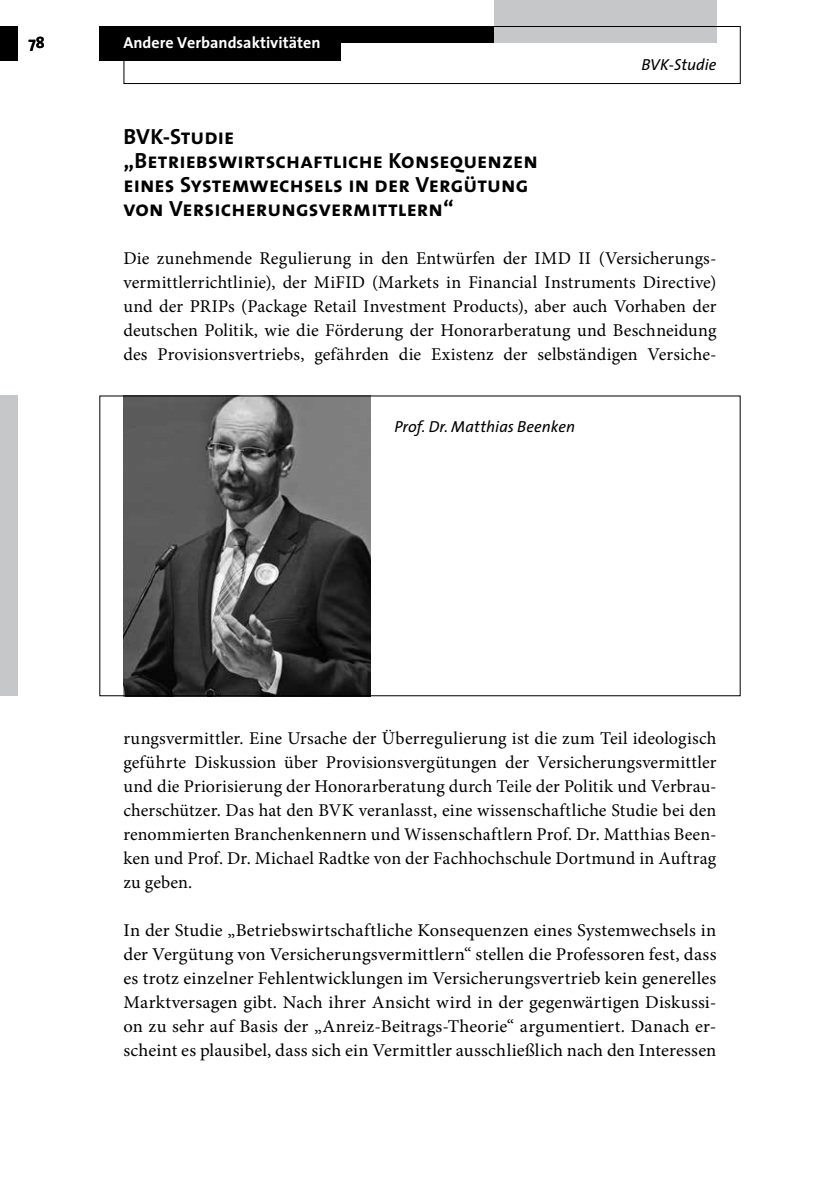
<style>
.page{position:relative;width:840px;height:1191px;background:#fff}
.page>*{position:absolute;margin:0;border:0;box-sizing:border-box;transform-origin:0 0}
.t1{font:22px/24px "The Sans Bold Caps";letter-spacing:.005em;color:#000}
.t2{font:18px/24px "Minion Pro";letter-spacing:.01em;color:#000;text-align:justify}
.t3{font:italic 16px "The Sans";color:#000}
.t4{font:700 16px "The Sans";color:#fff}
.t5{font:700 16px "The Sans";color:#000}
</style>
<div class="page">
<div style="left:0;top:26px;width:17px;height:34px;background:#000"></div>
<div style="left:99px;top:26px;width:394px;height:16px;background:#000"></div>
<div style="left:99px;top:28px;width:241px;height:32px;background:#000"></div>
<div style="left:493px;top:0;width:223px;height:42px;background:#c6c7c8"></div>
<div style="left:123px;top:26px;width:617px;height:58px;border:1px solid #000"></div>
<img style="left:123px;top:397px;width:247px;height:297px">
<div style="left:0;top:395px;width:17px;height:301px;background:#c6c7c8"></div>
<p class="t5" style="left:28px;top:29px;width:18px">78</p>
<p class="t4" style="left:123px;top:29px;width:198px">Andere Verbandsaktivitäten</p>
<p class="t3" style="left:641px;top:51px;width:77px">BVK-Studie</p>
<p class="t1" style="left:123px;top:124px;width:416px">BVK-Studie<br>„Betriebswirtschaftliche Konsequenzen eines Systemwechsels in der Vergütung von Versicherungsvermittlern“</p>
<p class="t2" style="left:123px;top:246px;width:594px">Die zunehmende Regulierung in den Entwürfen der IMD II (Versicherungs&shy;vermittlerrichtlinie), der MiFID (Markets in Financial Instruments Directive) und der PRIPs (Package Retail Investment Products), aber auch Vorhaben der deutschen Politik, wie die Förderung der Honorarberatung und Beschneidung des Provisionsvertriebs, gefährden die Existenz der selbständigen Versiche-</p>
<p class="t3" style="left:394px;top:413px;width:182px">Prof. Dr. Matthias Beenken</p>
<p class="t2" style="left:123px;top:726px;width:594px">rungsvermittler. Eine Ursache der Überregulierung ist die zum Teil ideologisch geführte Diskussion über Provisionsvergütungen der Versicherungsvermittler und die Priorisierung der Honorarberatung durch Teile der Politik und Verbrau&shy;cherschützer. Das hat den BVK veranlasst, eine wissenschaftliche Studie bei den renommierten Branchenkennern und Wissenschaftlern Prof. Dr. Matthias Been&shy;ken und Prof. Dr. Michael Radtke von der Fachhochschule Dortmund in Auftrag zu geben.</p>
<p class="t2" style="left:123px;top:918px;width:594px">In der Studie „Betriebswirtschaftliche Konsequenzen eines Systemwechsels in der Vergütung von Versicherungsvermittlern“ stellen die Professoren fest, dass es trotz einzelner Fehlentwicklungen im Versicherungsvertrieb kein generelles Marktversagen gibt. Nach ihrer Ansicht wird in der gegenwärtigen Diskussi&shy;on zu sehr auf Basis der „Anreiz-Beitrags-Theorie“ argumentiert. Danach er&shy;scheint es plausibel, dass sich ein Vermittler ausschließlich nach den Interessen</p>
</div>
